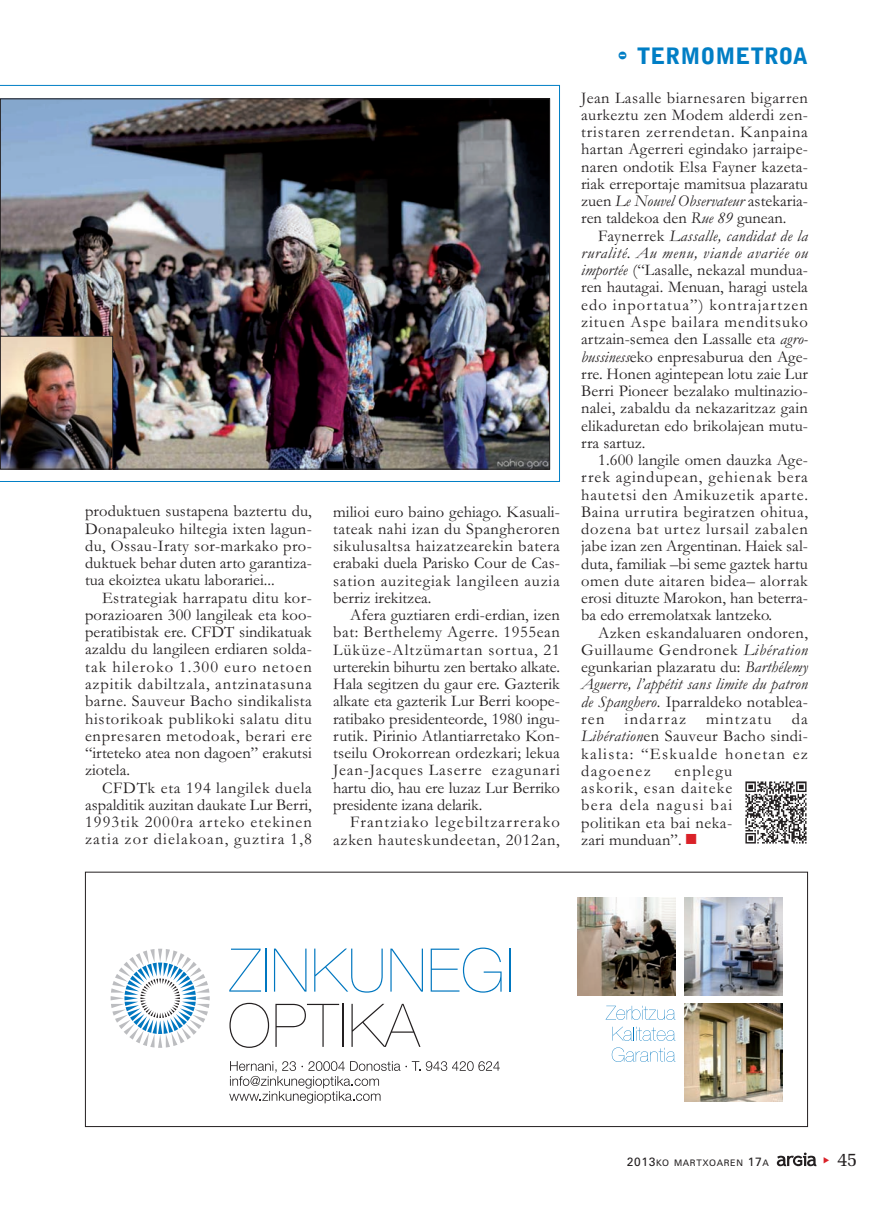
<style>
.page{position:relative;width:893px;height:1212px;background:#fff}
.page>*{position:absolute;margin:0;border:0;box-sizing:border-box;transform-origin:0 0}
.t1{font:900 22.5px "Bell Gothic Std";color:#007ec5}
.t2{font:19.5px "Memoir";color:#231f20}
.t3{font:16.5px/17.2px "Garamond";letter-spacing:.005em;color:#231f20;text-align:justify}
.t4{font:16.5px/17.2px "Garamond";letter-spacing:.055em;color:#231f20;text-align:right}
.t5{font:9px "Zurich BT";letter-spacing:.075em;color:#231f20}
.s1{font-family:"Bodiac";font-weight:400}
.s2{font-style:italic}
.s3{color:#da2128}
.s4{font-size:12px}
</style>
<div class="page">
<svg style="left:777px;top:1152px;width:39px;height:14px"></svg>
<svg style="left:0;top:85px;width:560px;height:397px"></svg>
<img style="left:684px;top:1004px;width:98px;height:97px">
<img style="left:578px;top:897px;width:98px;height:98px">
<img style="left:684px;top:897px;width:98px;height:98px">
<svg style="left:612px;top:1047px;width:63px;height:15px"></svg>
<svg style="left:613px;top:1027px;width:62px;height:14px"></svg>
<svg style="left:606px;top:1006px;width:69px;height:14px"></svg>
<svg style="left:229px;top:1061px;width:191px;height:42px"></svg>
<svg style="left:426px;top:1061px;width:74px;height:10px"></svg>
<svg style="left:229px;top:948px;width:32px;height:43px"></svg>
<hr style="left:265px;top:948px;width:1px;height:43px;background:#0077c0">
<svg style="left:274px;top:948px;width:32px;height:43px"></svg>
<svg style="left:314px;top:948px;width:69px;height:44px"></svg>
<svg style="left:390px;top:948px;width:33px;height:43px"></svg>
<svg style="left:431px;top:947px;width:71px;height:45px"></svg>
<hr style="left:509px;top:948px;width:1px;height:43px;background:#0077c0">
<svg style="left:229px;top:1003px;width:40px;height:45px"></svg>
<svg style="left:275px;top:1004px;width:64px;height:43px"></svg>
<hr style="left:343px;top:1004px;width:1px;height:43px;background:#231f20">
<svg style="left:351px;top:1004px;width:69px;height:43px"></svg>
<svg style="left:111px;top:949px;width:99px;height:99px"></svg>
<div style="left:85px;top:872px;width:723px;height:255px;border:1px solid #231f20"></div>
<img style="left:745px;top:781px;width:62px;height:63px">
<img style="left:2px;top:100px;width:546px;height:367px">
<img style="left:2px;top:338px;width:109px;height:129px">
<div style="left:0;top:336px;width:113px;height:133px;border:1px solid #231f20"></div>
<p class="t3" style="left:85px;top:504px;width:228px">produktuen sustapena baztertu du, Donapaleuko hiltegia ixten lagun&shy;du, Ossau-Iraty sor-markako pro&shy;duktuek behar duten arto garantiza&shy;tua ekoiztea ukatu laborariei...</p>
<p class="t3" style="left:85px;top:591px;width:228px;text-indent:17px">Estrategiak harrapatu ditu kor&shy;porazioaren 300 langileak eta koo&shy;peratibistak ere. CFDT sindikatuak azaldu du langileen erdiaren solda&shy;tak hileroko 1.300 euro netoen azpitik dabiltzala, antzinatasuna barne. Sauveur Bacho sindikalista historikoak publikoki salatu ditu enpresaren metodoak, berari ere “irteteko atea non dagoen” erakutsi ziotela.</p>
<p class="t3" style="left:85px;top:781px;width:228px;text-indent:17px">CFDTk eta 194 langilek duela aspalditik auzitan daukate Lur Berri, 1993tik 2000ra arteko etekinen zatia zor dielakoan, guztira 1,8</p>
<p class="t3" style="left:333px;top:505px;width:228px">milioi euro baino gehiago. Kasuali&shy;tateak nahi izan du Spangheroren sikulusaltsa haizatzearekin batera erabaki duela Parisko Cour de Cas&shy;sation auzitegiak langileen auzia berriz irekitzea.</p>
<p class="t3" style="left:333px;top:608px;width:228px;text-indent:17px">Afera guztiaren erdi-erdian, izen bat: Berthelemy Agerre. 1955ean Lüküze-Altzümartan sortua, 21 urterekin bihurtu zen bertako alkate.<br>Hala segitzen du gaur ere. Gazterik alkate eta gazterik Lur Berri koope&shy;ratibako presidenteorde, 1980 ingu&shy;rutik. Pirinio Atlantiarretako Kon&shy;tseilu Orokorrean ordezkari; lekua Jean-Jacques Laserre ezagunari hartu dio, hau ere luzaz Lur Berriko presidente izana delarik.</p>
<p class="t4" style="left:333px;top:815px;width:228px">Frantziako legebiltzarrerako azken hauteskundeetan, 2012an,</p>
<h1 class="t1" style="left:617px;top:48px;width:192px"><span class="s1">-</span> TERMOMETROA</h1>
<p class="t3" style="left:581px;top:91px;width:228px">Jean Lasalle biarnesaren bigarren aurkeztu zen Modem alderdi zen&shy;tristaren zerrendetan. Kanpaina hartan Agerreri egindako jarraipe&shy;naren ondotik Elsa Fayner kazeta&shy;riak erreportaje mamitsua plazaratu zuen <span class="s2">Le Nouvel Observateur</span> astekaria&shy;ren taldekoa den <span class="s2">Rue 89</span> gunean.</p>
<p class="t3" style="left:581px;top:229px;width:228px;text-indent:17px">Faynerrek <span class="s2">Lassalle, candidat de la ruralité. Au menu, viande avariée ou importée</span> (“Lasalle, nekazal mundua&shy;ren hautagai. Menuan, haragi ustela edo inportatua”) kontrajartzen zituen Aspe bailara menditsuko artzain-semea den Lassalle eta <span class="s2">agro&shy;bussiness</span>eko enpresaburua den Age&shy;rre. Honen agintepean lotu zaie Lur Berri Pioneer bezalako multinazio&shy;nalei, zabaldu da nekazaritzaz gain elikaduretan edo brikolajean mutu&shy;rra sartuz.</p>
<p class="t3" style="left:581px;top:453px;width:228px;text-indent:17px">1.600 langile omen dauzka Age&shy;rrek agindupean, gehienak bera hautetsi den Amikuzetik aparte.<br>Baina urrutira begiratzen ohitua, dozena bat urtez lursail zabalen jabe izan zen Argentinan. Haiek sal&shy;duta, familiak –bi seme gaztek hartu omen dute aitaren bidea– alorrak erosi dituzte Marokon, han beterra&shy;ba edo erremolatxak lantzeko.</p>
<p class="t3" style="left:581px;top:626px;width:228px;text-indent:17px">Azken eskandaluaren ondoren, Guillaume Gendronek <span class="s2">Libération </span>egunkarian plazaratu du: <span class="s2">Barthélemy Aguerre, l’appétit sans limite du patron de Spanghero</span>. Iparraldeko notablea&shy;ren indarraz mintzatu da <span class="s2">Libération</span>en Sauveur Bacho sindi&shy;kalista: “Eskualde honetan ez dagoenez</p>
<p class="t3" style="left:581px;top:764px;width:153px;text-indent:93px">enplegu askorik, esan daiteke bera dela nagusi bai politikan eta bai neka&shy;zari munduan”. <span class="s3">■</span></p>
<p class="t5" style="left:627px;top:1160px;width:144px"><span class="s4">2013</span>KO MARTXOAREN <span class="s4">17</span>A</p>
<p class="t2" style="left:837px;top:1147px;width:22px">45</p>
</div>
